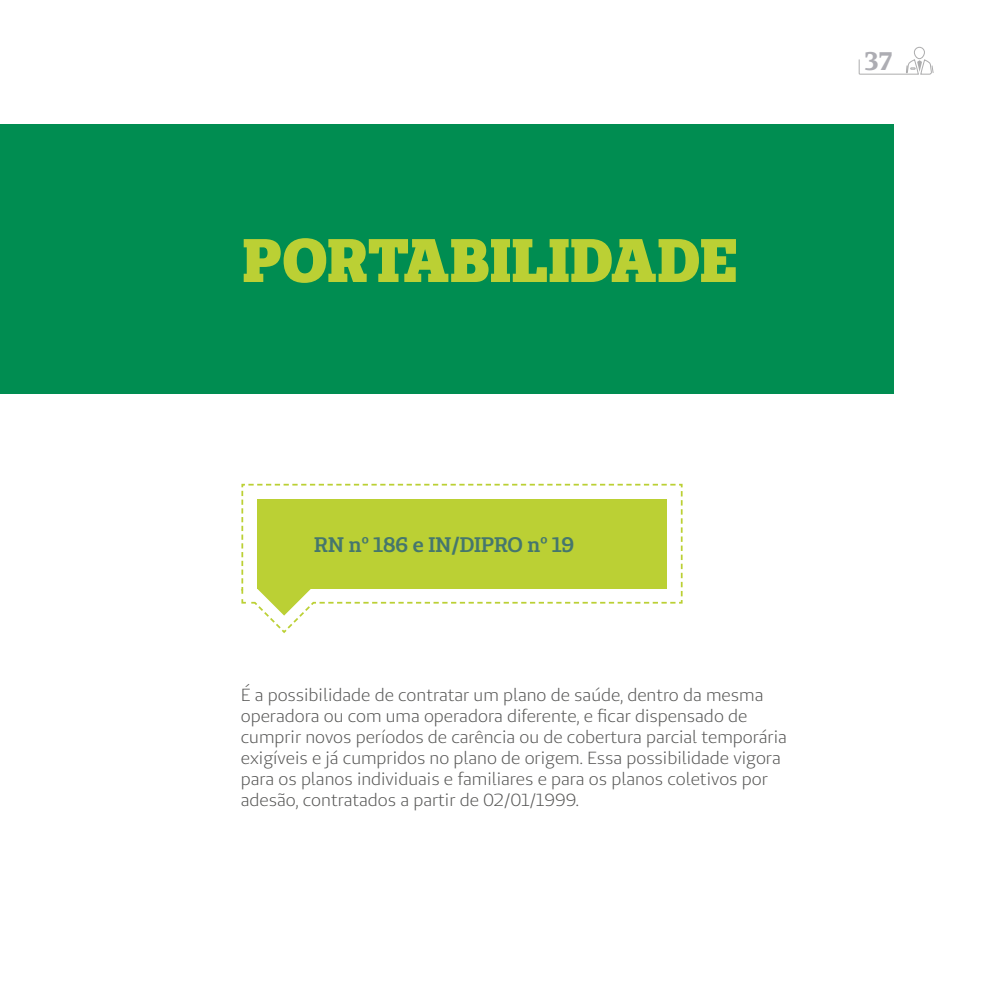
<style>
.page{position:relative;width:993px;height:993px;background:#fff}
.page>*{position:absolute;margin:0;border:0;box-sizing:border-box;transform-origin:0 0}
.t1{font:900 61.25px "Unimed Slab";letter-spacing:.01em;color:#bbd034}
.t2{font:700 25.38px "Unimed Serif";color:#adadb3}
.t3{font:600 21px "Unimed Slab";letter-spacing:-.005em;color:#45766d}
.t4{font:17.5px/21px "Unimed Sans";color:#575756}
</style>
<div class="page">
<div style="left:913px;top:47px;width:11px;height:12px;border:1px solid #acacad;border-radius:50%"></div>
<svg style="left:858px;top:59px;width:75px;height:16px"></svg>
<div style="left:0;top:124px;width:893px;height:270px;background:#008d51"></div>
<svg style="left:241px;top:483px;width:441px;height:148px"></svg>
<h1 class="t1" style="left:243px;top:219px;width:495px">PORTABILIDADE</h1>
<h2 class="t2" style="left:863px;top:44px;width:30px">37</h2>
<p class="t3" style="left:314px;top:530px;width:261px">RN nº 186 e IN/DIPRO nº 19</p>
<p class="t4" style="left:241px;top:683px;width:547px">É a possibilidade de contratar um plano de saúde, dentro da mesma operadora ou com uma operadora diferente, e ficar dispensado de cumprir novos períodos de carência ou de cobertura parcial temporária exigíveis e já cumpridos no plano de origem. Essa possibilidade vigora para os planos individuais e familiares e para os planos coletivos por adesão, contratados a partir de 02/01/1999.</p>
</div>
